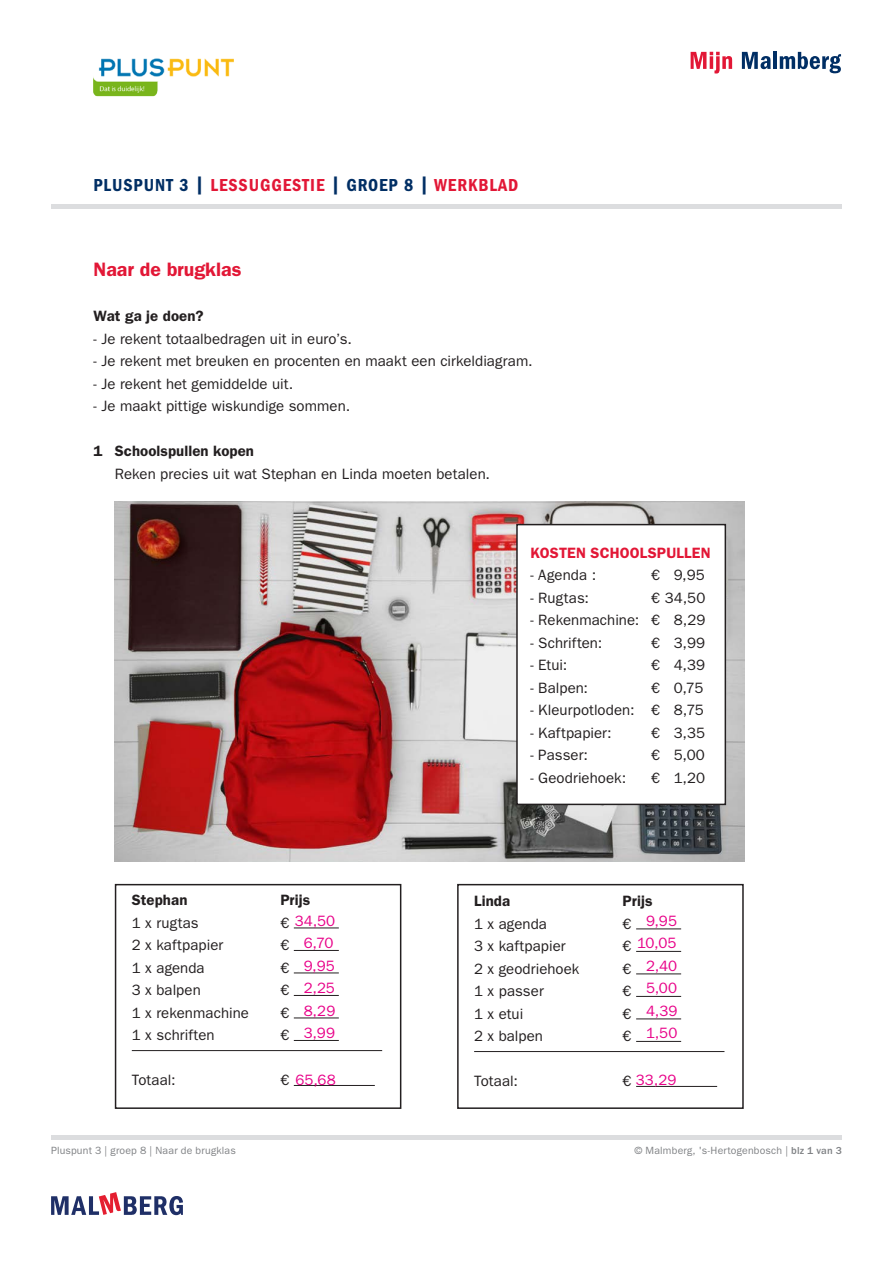
<style>
.page{position:relative;width:893px;height:1263px;background:#fff}
.page>*{position:absolute;margin:0;border:0;box-sizing:border-box;transform-origin:0 0}
.plat{font:600 19.5px "ITC Franklin Gothic Std";color:#e21736}
.IB_KOP{font:18px "ITC Franklin Gothic Std Dm Cd";letter-spacing:.05em;color:#e21736}
.plat-2{font:15px "ITC Franklin Gothic Std";letter-spacing:.005em;color:#231f20}
.plat-3{font:15px "ITC Franklin Gothic Std";letter-spacing:.005em;color:#e80289}
.plat-4{font:600 15px "ITC Franklin Gothic Std";letter-spacing:.005em;color:#231f20}
.plat-5{font:600 15px "ITC Franklin Gothic Std";letter-spacing:.01em;color:#e21736}
.plat-6{font:10.5px "ITC Franklin Gothic Std";letter-spacing:.02em;color:#808285}
.s1{color:#002e64}
.s2{color:#231f20}
.s3{font-weight:500}
</style>
<div class="page">
<svg style="left:691px;top:52px;width:41px;height:22px"></svg>
<svg style="left:742px;top:52px;width:29px;height:17px"></svg>
<hr style="left:773px;top:52px;width:4px;height:17px;background:#002e64">
<svg style="left:780px;top:52px;width:61px;height:21px"></svg>
<svg style="left:51px;top:1192px;width:132px;height:23px"></svg>
<img style="left:115px;top:501px;width:629px;height:360px">
<div style="left:51px;top:1135px;width:791px;height:5px;background:#dcdddf"></div>
<hr style="left:51px;top:205px;width:791px;height:4px;background:#dcdddf">
<img style="left:94px;top:58px;width:140px;height:39px">
<div style="left:517px;top:525px;width:208px;height:279px;background:#fff"></div>
<div style="left:516px;top:524px;width:210px;height:281px;border:2px solid #231f20"></div>
<hr style="left:294px;top:928px;width:45px;height:1px;background:#231f20">
<hr style="left:294px;top:950px;width:45px;height:1px;background:#231f20">
<hr style="left:294px;top:973px;width:45px;height:1px;background:#231f20">
<hr style="left:294px;top:995px;width:45px;height:1px;background:#231f20">
<hr style="left:294px;top:1018px;width:45px;height:1px;background:#231f20">
<hr style="left:294px;top:1040px;width:45px;height:1px;background:#231f20">
<hr style="left:294px;top:1085px;width:81px;height:1px;background:#231f20">
<hr style="left:132px;top:1050px;width:250px;height:1px;background:#231f20">
<hr style="left:636px;top:929px;width:45px;height:1px;background:#231f20">
<hr style="left:636px;top:951px;width:45px;height:1px;background:#231f20">
<hr style="left:636px;top:974px;width:45px;height:1px;background:#231f20">
<hr style="left:636px;top:996px;width:45px;height:1px;background:#231f20">
<hr style="left:636px;top:1019px;width:45px;height:1px;background:#231f20">
<hr style="left:636px;top:1041px;width:45px;height:1px;background:#231f20">
<hr style="left:636px;top:1086px;width:81px;height:1px;background:#231f20">
<hr style="left:474px;top:1051px;width:250px;height:1px;background:#231f20">
<div style="left:115px;top:884px;width:286px;height:225px;border:2px solid #231f20"></div>
<div style="left:457px;top:884px;width:287px;height:225px;border:2px solid #231f20"></div>
<p class="IB_KOP" style="left:94px;top:175px;width:426px"><span class="s1">PLUSPUNT 3 |</span> LESSUGGESTIE <span class="s1">| GROEP 8 |</span> WERKBLAD</p>
<p class="plat" style="left:94px;top:258px;width:149px">Naar de brugklas</p>
<p class="plat-4" style="left:94px;top:307px;width:111px">Wat ga je doen?</p>
<p class="plat-2" style="left:94px;top:330px;width:260px">- Je rekent totaalbedragen uit in euro’s.</p>
<p class="plat-2" style="left:94px;top:353px;width:441px">- Je rekent met breuken en procenten en maakt een cirkeldiagram.</p>
<p class="plat-2" style="left:94px;top:375px;width:201px">- Je rekent het gemiddelde uit.</p>
<p class="plat-2" style="left:94px;top:398px;width:258px">- Je maakt pittige wiskundige sommen.</p>
<p class="plat-4" style="left:94px;top:442px;width:162px">1 Schoolspullen kopen</p>
<p class="plat-2" style="left:115px;top:465px;width:377px">Reken precies uit wat Stephan en Linda moeten betalen.</p>
<p class="plat-4" style="left:132px;top:891px;width:57px">Stephan</p>
<p class="plat-4" style="left:280px;top:891px;width:31px">Prijs</p>
<p class="plat-2" style="left:132px;top:914px;width:68px">1 x rugtas</p>
<p class="plat-2" style="left:280px;top:914px;width:10px">€</p>
<p class="plat-2" style="left:132px;top:937px;width:93px">2 x kaftpapier</p>
<p class="plat-2" style="left:280px;top:937px;width:10px">€</p>
<p class="plat-2" style="left:132px;top:959px;width:74px">1 x agenda</p>
<p class="plat-2" style="left:280px;top:959px;width:10px">€</p>
<p class="plat-2" style="left:132px;top:982px;width:70px">3 x balpen</p>
<p class="plat-2" style="left:280px;top:982px;width:10px">€</p>
<p class="plat-2" style="left:132px;top:1004px;width:119px">1 x rekenmachine</p>
<p class="plat-2" style="left:280px;top:1004px;width:10px">€</p>
<p class="plat-2" style="left:132px;top:1027px;width:84px">1 x schriften</p>
<p class="plat-2" style="left:280px;top:1027px;width:10px">€</p>
<p class="plat-2" style="left:132px;top:1072px;width:45px">Totaal:</p>
<p class="plat-3" style="left:280px;top:1072px;width:57px"><span class="s2">€</span> 65,68</p>
<p class="plat-3" style="left:295px;top:912px;width:42px">34,50</p>
<p class="plat-3" style="left:304px;top:935px;width:31px">6,70</p>
<p class="plat-3" style="left:304px;top:957px;width:33px">9,95</p>
<p class="plat-3" style="left:304px;top:980px;width:33px">2,25</p>
<p class="plat-3" style="left:304px;top:1002px;width:33px">8,29</p>
<p class="plat-3" style="left:304px;top:1025px;width:33px">3,99</p>
<p class="plat-5" style="left:530px;top:544px;width:182px">KOSTEN SCHOOLSPULLEN</p>
<p class="plat-2" style="left:530px;top:566px;width:67px">- Agenda :</p>
<p class="plat-2" style="left:651px;top:566px;width:55px">€ 9,95</p>
<p class="plat-2" style="left:530px;top:589px;width:60px">- Rugtas:</p>
<p class="plat-2" style="left:651px;top:589px;width:56px">€ 34,50</p>
<p class="plat-2" style="left:530px;top:611px;width:176px">- Rekenmachine: € 8,29</p>
<p class="plat-2" style="left:530px;top:634px;width:73px">- Schriften:</p>
<p class="plat-2" style="left:651px;top:634px;width:55px">€ 3,99</p>
<p class="plat-2" style="left:530px;top:656px;width:38px">- Etui:</p>
<p class="plat-2" style="left:651px;top:656px;width:55px">€ 4,39</p>
<p class="plat-2" style="left:530px;top:679px;width:59px">- Balpen:</p>
<p class="plat-2" style="left:651px;top:679px;width:54px">€ 0,75</p>
<p class="plat-2" style="left:530px;top:701px;width:175px">- Kleurpotloden: € 8,75</p>
<p class="plat-2" style="left:530px;top:724px;width:83px">- Kaftpapier:</p>
<p class="plat-2" style="left:651px;top:724px;width:56px">€ 3,35</p>
<p class="plat-2" style="left:530px;top:746px;width:59px">- Passer:</p>
<p class="plat-2" style="left:651px;top:746px;width:55px">€ 5,00</p>
<p class="plat-2" style="left:530px;top:769px;width:97px">- Geodriehoek:</p>
<p class="plat-2" style="left:651px;top:769px;width:55px">€ 1,20</p>
<p class="plat-4" style="left:474px;top:892px;width:38px">Linda</p>
<p class="plat-4" style="left:623px;top:892px;width:31px">Prijs</p>
<p class="plat-2" style="left:474px;top:915px;width:74px">1 x agenda</p>
<p class="plat-2" style="left:623px;top:915px;width:10px">€</p>
<p class="plat-2" style="left:474px;top:938px;width:93px">3 x kaftpapier</p>
<p class="plat-2" style="left:623px;top:938px;width:10px">€</p>
<p class="plat-2" style="left:474px;top:960px;width:107px">2 x geodriehoek</p>
<p class="plat-2" style="left:623px;top:960px;width:10px">€</p>
<p class="plat-2" style="left:474px;top:983px;width:71px">1 x passer</p>
<p class="plat-2" style="left:623px;top:983px;width:10px">€</p>
<p class="plat-2" style="left:474px;top:1005px;width:51px">1 x etui</p>
<p class="plat-2" style="left:623px;top:1005px;width:10px">€</p>
<p class="plat-2" style="left:474px;top:1028px;width:70px">2 x balpen</p>
<p class="plat-2" style="left:623px;top:1028px;width:10px">€</p>
<p class="plat-2" style="left:474px;top:1073px;width:45px">Totaal:</p>
<p class="plat-3" style="left:623px;top:1072px;width:55px"><span class="s2">€</span> 33,29</p>
<p class="plat-3" style="left:646px;top:912px;width:33px">9,95</p>
<p class="plat-3" style="left:637px;top:935px;width:41px">10,05</p>
<p class="plat-3" style="left:646px;top:957px;width:33px">2,40</p>
<p class="plat-3" style="left:646px;top:980px;width:33px">5,00</p>
<p class="plat-3" style="left:646px;top:1002px;width:33px">4,39</p>
<p class="plat-3" style="left:646px;top:1025px;width:33px">1,50</p>
<p class="plat-6" style="left:51px;top:1144px;width:186px">Pluspunt 3 | groep 8 | Naar de brugklas</p>
<p class="plat-6" style="left:634px;top:1144px;width:209px">© Malmberg, 's-Hertogenbosch | <span class="s3">blz 1 van 3</span></p>
</div>
